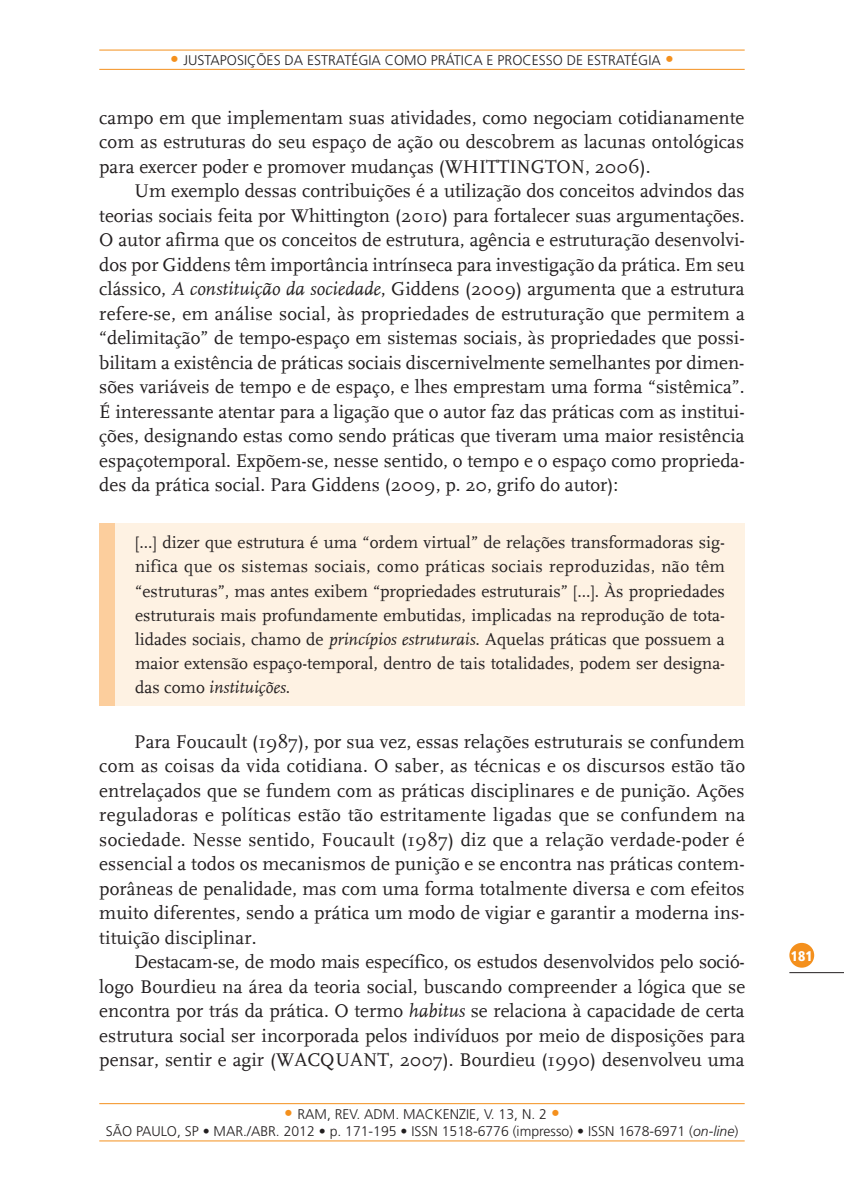
<style>
.page{position:relative;width:844px;height:1191px;background:#fff}
.page>*{position:absolute;margin:0;border:0;box-sizing:border-box;transform-origin:0 0}
.t1{font:19.25px/24.5px "FF Scala Definitive";color:#231f20;text-align:justify}
.t2{font:17.5px/24.2px "FF Scala Definitive";color:#231f20;text-align:justify}
.t3{font:300 14px/16.8px "Frutiger LT Std";color:#231f20;text-align:center}
.t4{font:900 condensed 14px "Frutiger LT Std";color:#fff}
.s1{font-size:17.5px;color:#f4901d}
.s2{font-style:italic}
</style>
<div class="page">
<div style="left:789px;top:943px;width:25px;height:24px;background:#f4901d;border-radius:50%"></div>
<hr style="left:789px;top:972px;width:54px;height:1px;background:#231f20">
<hr style="left:99px;top:69px;width:645px;height:1px;background:#f4901d">
<hr style="left:99px;top:50px;width:645px;height:1px;background:#f4901d">
<hr style="left:99px;top:1140px;width:645px;height:1px;background:#f4901d">
<hr style="left:99px;top:1103px;width:645px;height:1px;background:#f4901d">
<div style="left:99px;top:523px;width:16px;height:182px;background:#fcce9d"></div>
<div style="left:115px;top:523px;width:629px;height:182px;background:#fef2e3"></div>
<p class="t3" style="left:170px;top:52px;width:22px"><span class="s1">•</span> JUSTAPOSI</p>
<p class="t3" style="left:247px;top:52px;width:68px">ÇÕES DA ESTRATÉ</p>
<p class="t3" style="left:358px;top:52px;width:38px">GIA COMO</p>
<p class="t3" style="left:430px;top:52px;width:32px">PR ÁTICA</p>
<p class="t3" style="left:486px;top:52px;width:20px">E PROCESSO</p>
<p class="t3" style="left:566px;top:52px;width:29px">DE ESTRATÉ</p>
<p class="t3" style="left:638px;top:52px;width:37px">GIA <span class="s1">•</span></p>
<p class="t1" style="left:99px;top:105px;width:646px">campo em que implementam suas atividades, como negociam cotidianamente com as estruturas do seu espaço de ação ou descobrem as lacunas ontológicas para exercer poder e promover mudanças (WHITTINGTON, 2006).</p>
<p class="t1" style="left:99px;top:179px;width:647px;text-indent:35px">Um exemplo dessas contribuições é a utilização dos conceitos advindos das teorias sociais feita por Whittington (2010) para fortalecer suas argumentações.<br>O autor afirma que os conceitos de estrutura, agência e estruturação desenvolvi&shy;dos por Giddens têm importância intrínseca para investigação da prática. Em seu clássico, <span class="s2">A constituição da sociedade</span>, Giddens (2009) argumenta que a estrutura refere-se, em análise social, às propriedades de estruturação que permitem a “delimitação” de tempo-espaço em sistemas sociais, às propriedades que possi&shy;bilitam a existência de práticas sociais discernivelmente semelhantes por dimen&shy;sões variáveis de tempo e de espaço, e lhes emprestam uma forma “sistêmica”.<br>É interessante atentar para a ligação que o autor faz das práticas com as institui&shy;ções, designando estas como sendo práticas que tiveram uma maior resistência espaçotemporal. Expõem-se, nesse sentido, o tempo e o espaço como proprieda&shy;des da prática social. Para Giddens (2009, p. 20, grifo do autor):</p>
<p class="t2" style="left:135px;top:531px;width:591px">[...] dizer que estrutura é uma “ordem virtual” de relações transformadoras sig&shy;nifica que os sistemas sociais, como práticas sociais reproduzidas, não têm “estruturas”, mas antes exibem “propriedades estruturais” [...]. Às propriedades estruturais mais profundamente embutidas, implicadas na reprodução de tota&shy;lidades sociais, chamo de <span class="s2">princípios estruturais</span>. Aquelas práticas que possuem a maior extensão espaço-temporal, dentro de tais totalidades, podem ser designa&shy;das como <span class="s2">instituições</span>.</p>
<p class="t1" style="left:99px;top:729px;width:647px;text-indent:35px">Para Foucault (1987), por sua vez, essas relações estruturais se confundem com as coisas da vida cotidiana. O saber, as técnicas e os discursos estão tão entrelaçados que se fundem com as práticas disciplinares e de punição. Ações reguladoras e políticas estão tão estritamente ligadas que se confundem na sociedade. Nesse sentido, Foucault (1987) diz que a relação verdade-poder é essencial a todos os mecanismos de punição e se encontra nas práticas contem&shy;porâneas de penalidade, mas com uma forma totalmente diversa e com efeitos muito diferentes, sendo a prática um modo de vigiar e garantir a moderna ins&shy;tituição disciplinar.</p>
<p class="t1" style="left:99px;top:950px;width:647px;text-indent:35px">Destacam-se, de modo mais específico, os estudos desenvolvidos pelo soció&shy;logo Bourdieu na área da teoria social, buscando compreender a lógica que se encontra por trás da prática. O termo <span class="s2">habitus</span> se relaciona à capacidade de certa estrutura social ser incorporada pelos indivíduos por meio de disposições para pensar, sentir e agir (WACQUANT, 2007). Bourdieu (1990) desenvolveu uma</p>
<p class="t3" style="left:106px;top:1106px;width:634px"><span class="s1">•</span> RAM, REV. ADM. MACKENZIE, V. 13, N. 2 <span class="s1">•<br></span>SÃO PAULO, SP • MAR./ABR. 2012 • P. 171-195 • ISSN 1518-6776 (IMPRESSO) • ISSN 1678-6971 (<span class="s2">on-line</span>)</p>
<p class="t4" style="left:790px;top:947px;width:23px">181</p>
</div>
